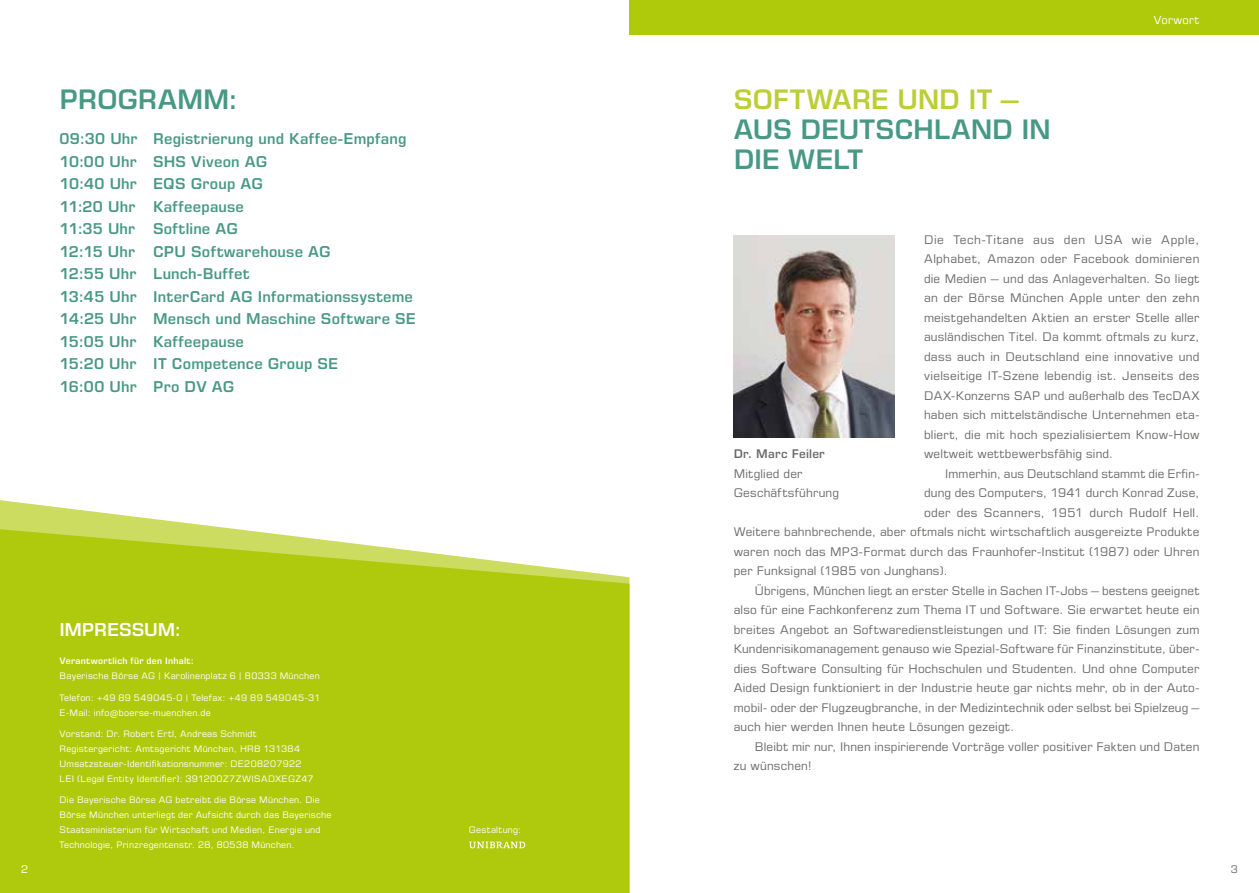
<style>
.page{position:relative;width:1259px;height:893px;background:#fff}
.page>*{position:absolute;margin:0;border:0;box-sizing:border-box;transform-origin:0 0}
.t1{font:600 27px/30px "Eurostile LT Std";letter-spacing:-.015em;color:#479885}
.t2{font:600 27px "Eurostile LT Std";letter-spacing:-.01em;color:#b9cf35}
.t3{font:600 18px "Eurostile LT Std";letter-spacing:-.01em;color:#fff}
.t4{font:600 15px/22.5px "Eurostile LT Std";letter-spacing:.015em;color:#479885}
.t5{font:12px/19.5px "Eurostile LT Std";letter-spacing:.015em;color:#6b6b6a;text-align:justify}
.t6{font:600 12px "Eurostile LT Std";letter-spacing:.02em;color:#6b6b6a}
.t7{font:11.25px "Eurostile LT Std";letter-spacing:.02em;color:#fff}
.t8{font:10.5px "Eurostile LT Std";color:#fff}
.t9{font:10.5px "Eurostile LT Std";color:#6b6b6a}
.t10{font:9px/15px "Eurostile LT Std";letter-spacing:.03em;color:#fff}
.t11{font:600 9px "Eurostile LT Std";letter-spacing:.025em;color:#fff}
</style>
<div class="page">
<svg style="left:0;top:500px;width:227px;height:28px"></svg>
<svg style="left:0;top:528px;width:629px;height:365px;background:#b3cc1a"></svg>
<div style="left:629px;top:0;width:630px;height:34px;background:#afca0b"></div>
<img style="left:733px;top:235px;width:161px;height:202px">
<svg style="left:469px;top:842px;width:56px;height:6px"></svg>
<h1 class="t1" style="left:60px;top:84px;width:180px">PROGRAMM:</h1>
<p class="t4" style="left:60px;top:127px;width:358px">09:30 Uhr Registrierung und Kaffee-Empfang<br>10:00 Uhr SHS Viveon AG<br>10:40 Uhr EQS Group AG<br>11:20 Uhr Kaffeepause<br>11:35 Uhr Softline AG<br>12:15 Uhr CPU Softwarehouse AG<br>12:55 Uhr Lunch-Buffet<br>13:45 Uhr InterCard AG Informationssysteme<br>14:25 Uhr Mensch und Maschine Software SE<br>15:05 Uhr Kaffeepause<br>15:20 Uhr IT Competence Group SE<br>16:00 Uhr Pro DV AG</p>
<h2 class="t3" style="left:60px;top:619px;width:123px">IMPRESSUM:</h2>
<p class="t11" style="left:60px;top:655px;width:136px">Verantwortlich für den Inhalt:</p>
<p class="t10" style="left:60px;top:668px;width:262px">Bayerische Börse AG | Karolinenplatz 6 | 80333 München</p>
<p class="t10" style="left:60px;top:690px;width:262px">Telefon: +49 89 549045-0 | Telefax: +49 89 549045-31<br>E-Mail: info@boerse-muenchen.de</p>
<p class="t10" style="left:60px;top:726px;width:255px">Vorstand: Dr. Robert Ertl, Andreas Schmidt Registergericht: Amtsgericht München, HRB 131384<br>Umsatzsteuer-Identifikationsnummer: DE208207922<br>LEI (Legal Entity Identifier): 391200Z7ZWISADXEGZ47</p>
<p class="t10" style="left:60px;top:792px;width:273px">Die Bayerische Börse AG betreibt die Börse München. Die Börse München unterliegt der Aufsicht durch das Bayerische Staatsministerium für Wirtschaft und Medien, Energie und Technologie, Prinzregentenstr. 28, 80538 München.</p>
<p class="t10" style="left:469px;top:823px;width:54px">Gestaltung:</p>
<h1 class="t2" style="left:733px;top:83px;width:287px">SOFTWARE UND IT –</h1>
<h1 class="t1" style="left:733px;top:114px;width:319px">AUS DEUTSCHLAND IN<br>DIE WELT</h1>
<p class="t7" style="left:1154px;top:13px;width:47px">Vorwort</p>
<p class="t5" style="left:924px;top:230px;width:277px">Die Tech-Titane aus den USA wie Apple, Alphabet, Amazon oder Facebook dominieren die Medien – und das Anlageverhalten. So liegt an der Börse München Apple unter den zehn meistgehandelten Aktien an erster Stelle aller ausländischen Titel. Da kommt oftmals zu kurz, dass auch in Deutschland eine innovative und vielseitige IT-Szene lebendig ist. Jenseits des DAX-Konzerns SAP und außerhalb des TecDAX haben sich mittelständische Unternehmen eta&shy;bliert, die mit hoch spezialisiertem Know-How weltweit wettbewerbsfähig sind.</p>
<p class="t5" style="left:945px;top:464px;width:256px">Immerhin, aus Deutschland stammt die Erfin-</p>
<p class="t5" style="left:924px;top:483px;width:277px">dung des Computers, 1941 durch Konrad Zuse,</p>
<p class="t5" style="left:924px;top:503px;width:277px">oder des Scanners, 1951 durch Rudolf Hell.</p>
<p class="t5" style="left:733px;top:522px;width:467px">Weitere bahnbrechende, aber oftmals nicht wirtschaftlich ausgereizte Produkte</p>
<p class="t5" style="left:733px;top:542px;width:467px">waren noch das MP3-Format durch das Fraunhofer-Institut (1987) oder Uhren</p>
<p class="t5" style="left:733px;top:561px;width:216px">per Funksignal (1985 von Junghans).</p>
<p class="t5" style="left:755px;top:581px;width:446px">Übrigens, München liegt an erster Stelle in Sachen IT-Jobs – bestens geeignet</p>
<p class="t5" style="left:733px;top:600px;width:467px">also für eine Fachkonferenz zum Thema IT und Software. Sie erwartet heute ein</p>
<p class="t5" style="left:733px;top:620px;width:467px">breites Angebot an Softwaredienstleistungen und IT: Sie finden Lösungen zum</p>
<p class="t5" style="left:733px;top:639px;width:467px">Kundenrisikomanagement genauso wie Spezial-Software für Finanzinstitute, über-</p>
<p class="t5" style="left:733px;top:659px;width:467px">dies Software Consulting für Hochschulen und Studenten. Und ohne Computer</p>
<p class="t5" style="left:733px;top:678px;width:467px">Aided Design funktioniert in der Industrie heute gar nichts mehr, ob in der Auto-</p>
<p class="t5" style="left:733px;top:698px;width:467px">mobil- oder der Flugzeugbranche, in der Medizintechnik oder selbst bei Spielzeug –</p>
<p class="t5" style="left:733px;top:717px;width:282px">auch hier werden Ihnen heute Lösungen gezeigt.</p>
<p class="t5" style="left:755px;top:737px;width:446px">Bleibt mir nur, Ihnen inspirierende Vorträge voller positiver Fakten und Daten</p>
<p class="t5" style="left:733px;top:756px;width:80px">zu wünschen!</p>
<p class="t6" style="left:733px;top:447px;width:93px">Dr. Marc Feiler</p>
<p class="t5" style="left:733px;top:464px;width:107px">Mitglied der<br>Geschäftsführung</p>
<p class="t8" style="left:21px;top:863px;width:9px">2</p>
<p class="t9" style="left:1230px;top:863px;width:9px">3</p>
</div>
